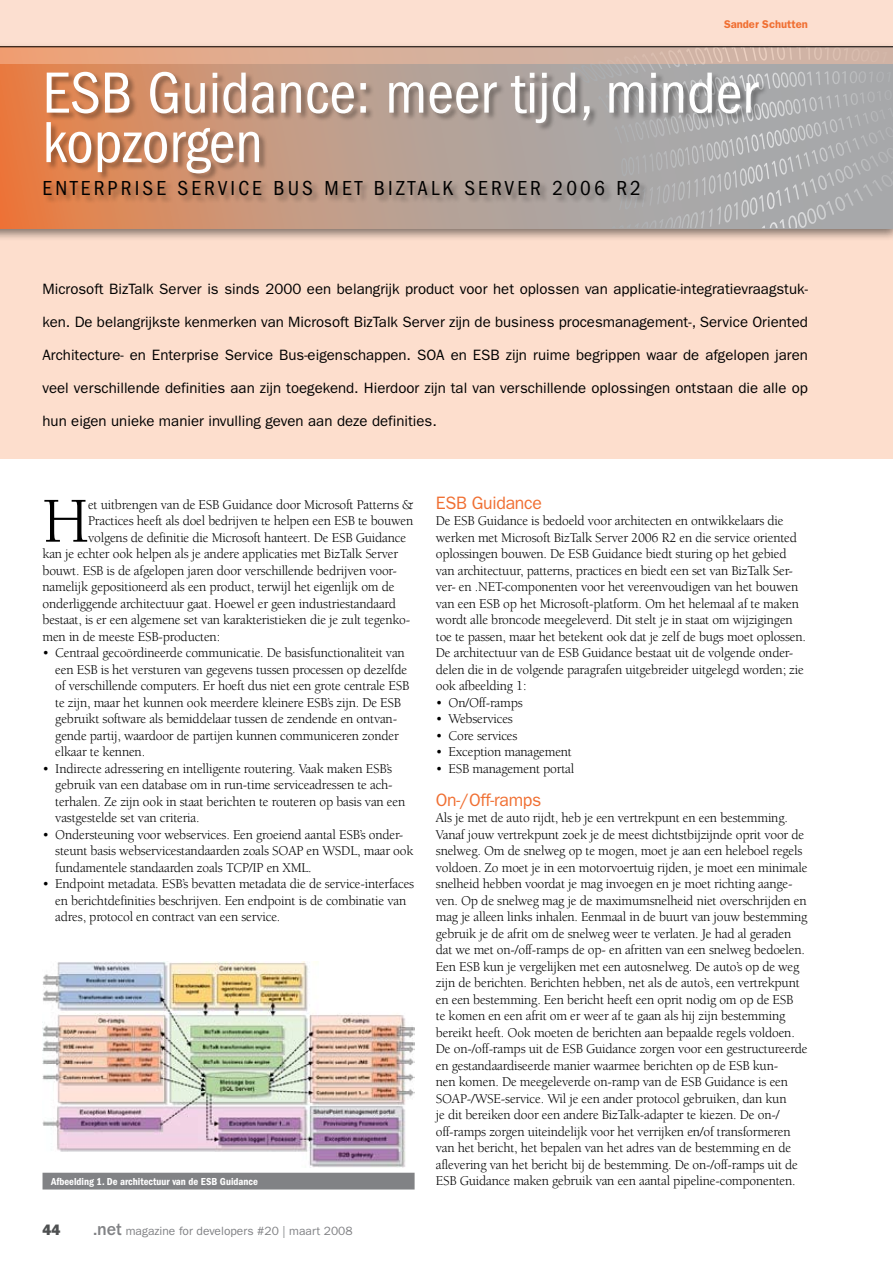
<style>
.page{position:relative;width:893px;height:1263px;background:#fff}
.page>*{position:absolute;margin:0;border:0;box-sizing:border-box;transform-origin:0 0}
.t1{font:65.7px "Berkeley";color:#000}
.t2{font:condensed 60px/49.5px "Franklin Gothic";color:#fff}
.t3{font:condensed 21px "Franklin Gothic";letter-spacing:.15em;color:#000}
.t4{font:18px "Franklin Gothic";letter-spacing:-.015em;color:#f06f32}
.t5{font:15px "Franklin Gothic";color:#000}
.t6{font:800 15px "Franklin Gothic";color:#4e5051}
.t7{font:13.8px/16.5px "Berkeley";letter-spacing:-.015em;color:#000}
.t8{font:12px "Franklin Gothic";color:#818285}
.t9{font:600 11.25px "Franklin Gothic";color:#f06f32}
.t10{font:600 condensed 10.5px "Franklin Gothic";color:#fff}
.s1{font-weight:800}
.s2{font-weight:500;font-size:18px}
</style>
<div class="page">
<div style="left:0;top:191px;width:893px;height:268px;background:#fddecd"></div>
<div style="left:0;top:42px;width:893px;height:207px;background:#000;opacity:.5"></div>
<svg style="left:0;top:64px;width:893px;height:164px"></svg>
<svg style="left:0;top:0;width:893px;height:64px;fill:#fcdfd0"></svg>
<hr style="left:0;top:46px;width:893px;height:1px;background:#000">
<div style="left:44px;top:71px;width:795px;height:166px;background:#000;opacity:.35"></div>
<img style="left:43px;top:962px;width:372px;height:206px">
<div style="left:43px;top:1173px;width:372px;height:16px;background:#818285"></div>
<p class="t9" style="left:724px;top:17px;width:85px">Sander Schutten</p>
<h2 class="t2" style="left:43px;top:69px;width:718px">ESB GUIDANCE: MEER TIJD, MINDER<br>KOPZORGEN</h2>
<h3 class="t3" style="left:43px;top:176px;width:600px">ENTERPRISE SE RVICE B US MET B IZTALK SE RVER 2006 R2</h3>
<p class="t5" style="left:43px;top:280px;width:767px">Microsoft BizTalk Server is sinds 2000 een belangrijk product voor het oplossen van applicatie-integratievraagstuk-</p>
<p class="t5" style="left:43px;top:313px;width:767px">ken. De belangrijkste kenmerken van Microsoft BizTalk Server zijn de business procesmanagement-, Service Oriented</p>
<p class="t5" style="left:43px;top:346px;width:767px">Architecture- en Enterprise Service Bus-eigenschappen. SOA en ESB zijn ruime begrippen waar de afgelopen jaren</p>
<p class="t5" style="left:43px;top:379px;width:767px">veel verschillende definities aan zijn toegekend. Hierdoor zijn tal van verschillende oplossingen ontstaan die alle op</p>
<p class="t5" style="left:43px;top:412px;width:396px">hun eigen unieke manier invulling geven aan deze definities.</p>
<h1 class="t1" style="left:43px;top:486px;width:48px">H</h1>
<p class="t7" style="left:88px;top:496px;width:327px">et uitbrengen van de ESB Guidance door Microsoft Patterns &amp;</p>
<p class="t7" style="left:88px;top:513px;width:327px">Practices heeft als doel bedrijven te helpen een ESB te bouwen</p>
<p class="t7" style="left:88px;top:529px;width:320px">volgens de definitie die Microsoft hanteert. De ESB Guidance</p>
<p class="t7" style="left:43px;top:546px;width:357px">kan je echter ook helpen als je andere applicaties met BizTalk Server</p>
<p class="t7" style="left:43px;top:562px;width:356px">bouwt. ESB is de afgelopen jaren door verschillende bedrijven voor-</p>
<p class="t7" style="left:43px;top:579px;width:354px">namelijk gepositioneerd als een product, terwijl het eigenlijk om de</p>
<p class="t7" style="left:43px;top:595px;width:355px">onderliggende architectuur gaat. Hoewel er geen industriestandaard</p>
<p class="t7" style="left:43px;top:612px;width:369px">bestaat, is er een algemene set van karakteristieken die je zult tegenko-</p>
<p class="t7" style="left:43px;top:628px;width:179px">men in de meeste ESB-producten:</p>
<p class="t7" style="left:55px;top:645px;width:355px;text-indent:-13px">• Centraal gecoördineerde communicatie. De basisfunctionaliteit van een ESB is het versturen van gegevens tussen processen op dezelfde of verschillende computers. Er hoeft dus niet een grote centrale ESB te zijn, maar het kunnen ook meerdere kleinere ESB’s zijn. De ESB gebruikt software als bemiddelaar tussen de zendende en ontvan&shy;gende partij, waardoor de partijen kunnen communiceren zonder elkaar te kennen.</p>
<p class="t7" style="left:55px;top:760px;width:352px;text-indent:-13px">• Indirecte adressering en intelligente routering. Vaak maken ESB’s gebruik van een database om in run-time serviceadressen te ach&shy;terhalen. Ze zijn ook in staat berichten te routeren op basis van een vastgestelde set van criteria.</p>
<p class="t7" style="left:55px;top:826px;width:360px;text-indent:-13px">• Ondersteuning voor webservices. Een groeiend aantal ESB’s onder&shy;steunt basis webservicestandaarden zoals SOAP en WSDL, maar ook fundamentele standaarden zoals TCP/IP en XML.</p>
<p class="t7" style="left:55px;top:876px;width:360px;text-indent:-13px">• Endpoint metadata. ESB’s bevatten metadata die de service-interfaces en berichtdefinities beschrijven. Een endpoint is de combinatie van adres, protocol en contract van een service.</p>
<h3 class="t4" style="left:436px;top:492px;width:108px">ESB Guidance</h3>
<p class="t7" style="left:436px;top:513px;width:372px">De ESB Guidance is bedoeld voor architecten en ontwikkelaars die werken met Microsoft BizTalk Server 2006 R2 en die service oriented oplossingen bouwen. De ESB Guidance biedt sturing op het gebied van architectuur, patterns, practices en biedt een set van BizTalk Ser&shy;ver- en .NET-componenten voor het vereenvoudigen van het bouwen van een ESB op het Microsoft-platform. Om het helemaal af te maken wordt alle broncode meegeleverd. Dit stelt je in staat om wijzigingen toe te passen, maar het betekent ook dat je zelf de bugs moet oplossen.<br>De architectuur van de ESB Guidance bestaat uit de volgende onder&shy;delen die in de volgende paragrafen uitgebreider uitgelegd worden; zie ook afbeelding 1:</p>
<p class="t7" style="left:436px;top:694px;width:88px">• On/Off-ramps</p>
<p class="t7" style="left:436px;top:711px;width:79px">• Webservices</p>
<p class="t7" style="left:436px;top:727px;width:83px">• Core services</p>
<p class="t7" style="left:436px;top:744px;width:138px">• Exception management</p>
<p class="t7" style="left:436px;top:760px;width:140px">• ESB management portal</p>
<h3 class="t4" style="left:436px;top:789px;width:107px">On-/Off-ramps</h3>
<p class="t7" style="left:436px;top:810px;width:373px">Als je met de auto rijdt, heb je een vertrekpunt en een bestemming.<br>Vanaf jouw vertrekpunt zoek je de meest dichtstbijzijnde oprit voor de snelweg. Om de snelweg op te mogen, moet je aan een heleboel regels voldoen. Zo moet je in een motorvoertuig rijden, je moet een minimale snelheid hebben voordat je mag invoegen en je moet richting aange&shy;ven. Op de snelweg mag je de maximumsnelheid niet overschrijden en mag je alleen links inhalen. Eenmaal in de buurt van jouw bestemming gebruik je de afrit om de snelweg weer te verlaten. Je had al geraden dat we met on-/off-ramps de op- en afritten van een snelweg bedoelen.<br>Een ESB kun je vergelijken met een autosnelweg. De auto’s op de weg zijn de berichten. Berichten hebben, net als de auto’s, een vertrekpunt en een bestemming. Een bericht heeft een oprit nodig om op de ESB<br>te komen en een afrit om er weer af te gaan als hij zijn bestemming bereikt heeft. Ook moeten de berichten aan bepaalde regels voldoen.<br>De on-/off-ramps uit de ESB Guidance zorgen voor een gestructureerde en gestandaardiseerde manier waarmee berichten op de ESB kun-<br>nen komen. De meegeleverde on-ramp van de ESB Guidance is een SOAP-/WSE-service. Wil je een ander protocol gebruiken, dan kun<br>je dit bereiken door een andere BizTalk-adapter te kiezen. De on-/ off-ramps zorgen uiteindelijk voor het verrijken en/of transformeren van het bericht, het bepalen van het adres van de bestemming en de aflevering van het bericht bij de bestemming. De on-/off-ramps uit de</p>
<p class="t10" style="left:51px;top:1176px;width:208px">Afbeelding 1. De architectuur van de ESB Guidance</p>
<p class="t7" style="left:436px;top:1173px;width:361px">ESB Guidance maken gebruik van een aantal pipeline-componenten.</p>
<p class="t6" style="left:43px;top:1221px;width:19px">44</p>
<p class="t8" style="left:94px;top:1224px;width:261px"><span class="s1">.</span><span class="s2">net</span> magazine for developers #20 | maart 2008</p>
</div>
